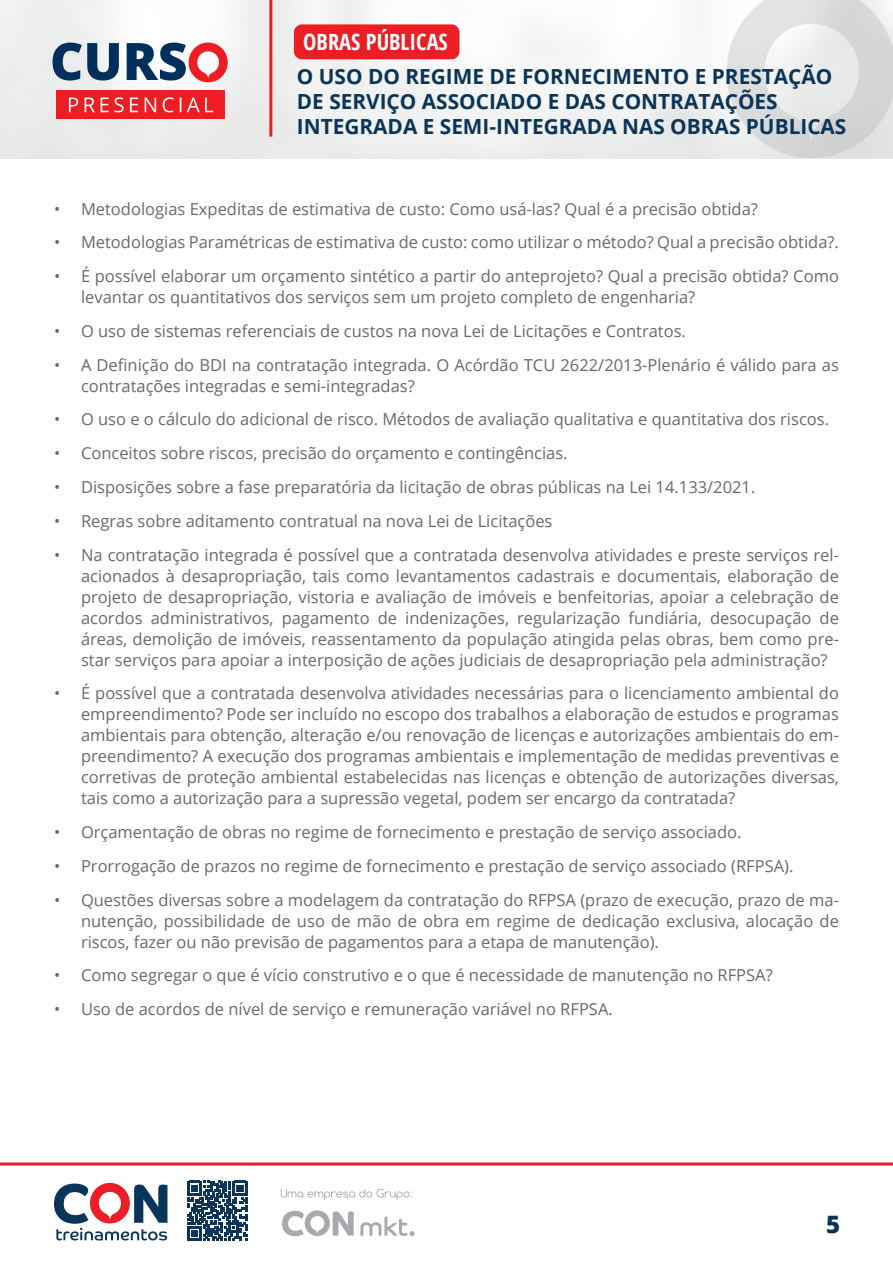
<style>
.page{position:relative;width:893px;height:1263px;background:#fff}
.page>*{position:absolute;margin:0;border:0;box-sizing:border-box;transform-origin:0 0}
.t1{font:800 24px "Open Sans";color:#0b3558}
.t2{font:700 condensed 22.35px "Open Sans";color:#fff}
.t3{font:700 20.85px/25px "Open Sans";color:#0b3558}
.t4{font:16.5px/21px "Open Sans";color:#666a6b;text-align:justify}
</style>
<div class="page">
<img style="left:0;top:0;width:893px;height:158px">
<svg style="left:0;top:1162px;width:893px;height:79px"></svg>
<svg style="left:281px;top:1189px;width:131px;height:11px"></svg>
<svg style="left:360px;top:1216px;width:55px;height:20px"></svg>
<svg style="left:282px;top:1210px;width:72px;height:26px"></svg>
<svg style="left:54px;top:1183px;width:113px;height:57px"></svg>
<svg style="left:187px;top:1181px;width:60px;height:60px"></svg>
<hr style="left:269px;top:0;width:3px;height:137px;background:#ee1d23">
<svg style="left:52px;top:43px;width:176px;height:39px"></svg>
<div style="left:56px;top:90px;width:169px;height:28px;background:#ee1d23"></div>
<svg style="left:69px;top:97px;width:144px;height:15px"></svg>
<div style="left:294px;top:24px;width:165px;height:35px;background:#ec1e25;border-radius:8px"></div>
<h2 class="t2" style="left:303px;top:26px;width:146px">OBRAS PÚBLICAS</h2>
<p class="t3" style="left:297px;top:64px;width:551px">O USO DO REGIME DE FORNECIMENTO E PRESTAÇÃO<br>DE SERVIÇO ASSOCIADO E DAS CONTRATAÇÕES<br>INTEGRADA E SEMI-INTEGRADA NAS OBRAS PÚBLICAS</p>
<p class="t4" style="left:54px;top:198px;width:705px">• Metodologias Expeditas de estimativa de custo: Como usá-las? Qual é a precisão obtida?</p>
<p class="t4" style="left:54px;top:231px;width:786px">• Metodologias Paramétricas de estimativa de custo: como utilizar o método? Qual a precisão obtida?.</p>
<p class="t4" style="left:81px;top:265px;width:759px;text-indent:-27px">• É possível elaborar um orçamento sintético a partir do anteprojeto? Qual a precisão obtida? Como levantar os quantitativos dos serviços sem um projeto completo de engenharia?</p>
<p class="t4" style="left:54px;top:320px;width:633px">• O uso de sistemas referenciais de custos na nova Lei de Licitações e Contratos.</p>
<p class="t4" style="left:81px;top:354px;width:759px;text-indent:-27px">• A Definição do BDI na contratação integrada. O Acórdão TCU 2622/2013-Plenário é válido para as contratações integradas e semi-integradas?</p>
<p class="t4" style="left:54px;top:408px;width:777px">• O uso e o cálculo do adicional de risco. Métodos de avaliação qualitativa e quantitativa dos riscos.</p>
<p class="t4" style="left:54px;top:442px;width:515px">• Conceitos sobre riscos, precisão do orçamento e contingências.</p>
<p class="t4" style="left:54px;top:476px;width:703px">• Disposições sobre a fase preparatória da licitação de obras públicas na Lei 14.133/2021.</p>
<p class="t4" style="left:54px;top:510px;width:500px">• Regras sobre aditamento contratual na nova Lei de Licitações</p>
<p class="t4" style="left:81px;top:544px;width:759px;text-indent:-27px">• Na contratação integrada é possível que a contratada desenvolva atividades e preste serviços rel&shy;acionados à desapropriação, tais como levantamentos cadastrais e documentais, elaboração de projeto de desapropriação, vistoria e avaliação de imóveis e benfeitorias, apoiar a celebração de acordos administrativos, pagamento de indenizações, regularização fundiária, desocupação de áreas, demolição de imóveis, reassentamento da população atingida pelas obras, bem como pre&shy;star serviços para apoiar a interposição de ações judiciais de desapropriação pela administração?</p>
<p class="t4" style="left:81px;top:682px;width:759px;text-indent:-27px">• É possível que a contratada desenvolva atividades necessárias para o licenciamento ambiental do empreendimento? Pode ser incluído no escopo dos trabalhos a elaboração de estudos e programas ambientais para obtenção, alteração e/ou renovação de licenças e autorizações ambientais do em&shy;preendimento? A execução dos programas ambientais e implementação de medidas preventivas e corretivas de proteção ambiental estabelecidas nas licenças e obtenção de autorizações diversas, tais como a autorização para a supressão vegetal, podem ser encargo da contratada?</p>
<p class="t4" style="left:54px;top:821px;width:689px">• Orçamentação de obras no regime de fornecimento e prestação de serviço associado.</p>
<p class="t4" style="left:54px;top:855px;width:741px">• Prorrogação de prazos no regime de fornecimento e prestação de serviço associado (RFPSA).</p>
<p class="t4" style="left:81px;top:889px;width:759px;text-indent:-27px">• Questões diversas sobre a modelagem da contratação do RFPSA (prazo de execução, prazo de ma&shy;nutenção, possibilidade de uso de mão de obra em regime de dedicação exclusiva, alocação de riscos, fazer ou não previsão de pagamentos para a etapa de manutenção).</p>
<p class="t4" style="left:54px;top:964px;width:720px">• Como segregar o que é vício construtivo e o que é necessidade de manutenção no RFPSA?</p>
<p class="t4" style="left:54px;top:998px;width:560px">• Uso de acordos de nível de serviço e remuneração variável no RFPSA.</p>
<h1 class="t1" style="left:826px;top:1206px;width:16px">5</h1>
</div>
